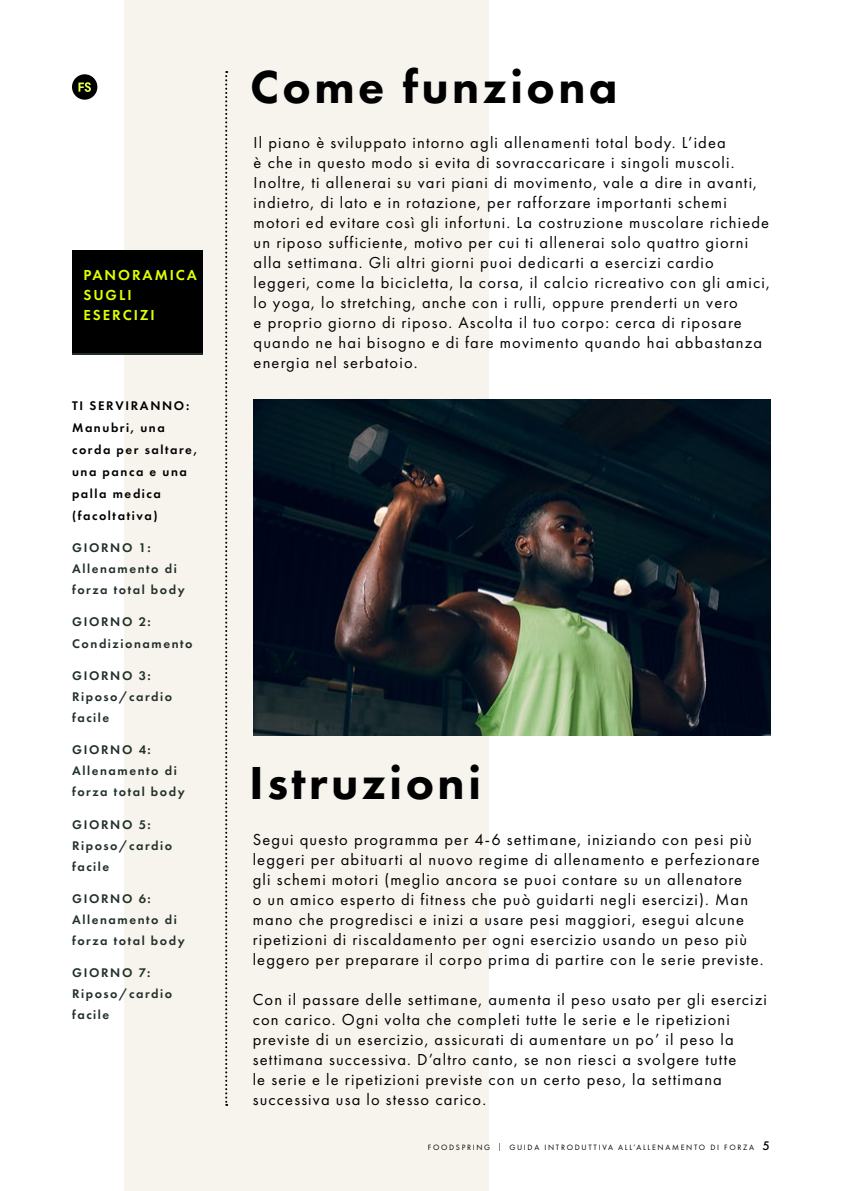
<style>
.page{position:relative;width:842px;height:1191px;background:#fff}
.page>*{position:absolute;margin:0;border:0;box-sizing:border-box;transform-origin:0 0}
.t1{font:800 48px "Futura PT";letter-spacing:.07em;color:#000}
.t2{font:16.4px/20px "Futura PT";letter-spacing:.07em;color:#000}
.t3{font:600 15px/20px "Futura PT";letter-spacing:.13em;color:#e1ff00}
.t4{font:600 13px/21px "Futura PT";letter-spacing:.12em;color:#23302a}
.t5{font:600 13px/22px "Futura PT";letter-spacing:.12em;color:#000}
.t6{font:8px "Futura PT";letter-spacing:.21em;color:#000}
.s1{font-family:"Minion Pro"}
.s2{font-weight:500;font-size:13px}
</style>
<div class="page">
<div style="left:125px;top:0;width:364px;height:1191px;background:#f7f4ee"></div>
<svg style="left:225px;top:71px;width:2px;height:1035px"></svg>
<div style="left:72px;top:250px;width:130px;height:105px;background:linear-gradient(to right,#000,#000)"></div>
<div style="left:72px;top:250px;width:130px;height:102px;background:#000"></div>
<div style="left:72px;top:74px;width:25px;height:26px;background:#000;border-radius:50%"></div>
<svg style="left:78px;top:82px;width:13px;height:10px"></svg>
<img style="left:254px;top:400px;width:517px;height:335px">
<p class="t3" style="left:83px;top:265px;width:115px">PANORAMICA<br>SUGLI<br>ESERCIZI</p>
<p class="t5" style="left:72px;top:394px;width:127px">TI SERVIRANNO:<br>Manubri, una corda per saltare, una panca e una palla medica (facoltativa)</p>
<p class="t4" style="left:72px;top:537px;width:114px">GIORNO 1:<br>Allenamento di forza total body</p>
<p class="t4" style="left:72px;top:611px;width:122px">GIORNO 2:<br>Condizionamento</p>
<p class="t4" style="left:72px;top:665px;width:102px">GIORNO 3:<br>Riposo/cardio facile</p>
<p class="t4" style="left:72px;top:739px;width:114px">GIORNO 4:<br>Allenamento di forza total body</p>
<p class="t4" style="left:72px;top:813px;width:102px">GIORNO 5:<br>Riposo/cardio facile</p>
<p class="t4" style="left:72px;top:888px;width:114px">GIORNO 6:<br>Allenamento di forza total body</p>
<p class="t4" style="left:72px;top:962px;width:102px">GIORNO 7:<br>Riposo/cardio facile</p>
<h1 class="t1" style="left:250px;top:57px;width:369px">Come funziona</h1>
<p class="t2" style="left:254px;top:133px;width:518px">Il piano è sviluppato intorno agli allenamenti total body. L’idea<br>è che in questo modo si evita di sovraccaricare i singoli muscoli.<br>Inoltre, ti allenerai su vari piani di movimento, vale a dire in avanti, indietro, di lato e in rotazione, per rafforzare importanti schemi motori ed evitare così gli infortuni. La costruzione muscolare richiede un riposo sufficiente, motivo per cui ti allenerai solo quattro giorni alla settimana. Gli altri giorni puoi dedicarti a esercizi cardio leggeri, come la bicicletta, la corsa, il calcio ricreativo con gli amici, lo yoga, lo stretching, anche con i rulli, oppure prenderti un vero<br>e proprio giorno di riposo. Ascolta il tuo corpo: cerca di riposare quando ne hai bisogno e di fare movimento quando hai abbastanza energia nel serbatoio.</p>
<h1 class="t1" style="left:249px;top:753px;width:233px">Istruzioni</h1>
<p class="t2" style="left:253px;top:829px;width:512px">Segui questo programma per 4-6 settimane, iniziando con pesi più leggeri per abituarti al nuovo regime di allenamento e perfezionare gli schemi motori (meglio ancora se puoi contare su un allenatore<br>o un amico esperto di fitness che può guidarti negli esercizi). Man mano che progredisci e inizi a usare pesi maggiori, esegui alcune ripetizioni di riscaldamento per ogni esercizio usando un peso più leggero per preparare il corpo prima di partire con le serie previste.</p>
<p class="t2" style="left:253px;top:989px;width:516px">Con il passare delle settimane, aumenta il peso usato per gli esercizi con carico. Ogni volta che completi tutte le serie e le ripetizioni previste di un esercizio, assicurati di aumentare un po’ il peso la settimana successiva. D’altro canto, se non riesci a svolgere tutte<br>le serie e le ripetizioni previste con un certo peso, la settimana successiva usa lo stesso carico.</p>
<p class="t6" style="left:428px;top:1142px;width:344px">FOODSPRING <span class="s1">|</span> GUIDA INTRODUTTIVA ALL’ALLENAMENTO DI FORZA <span class="s2">5</span></p>
</div>
